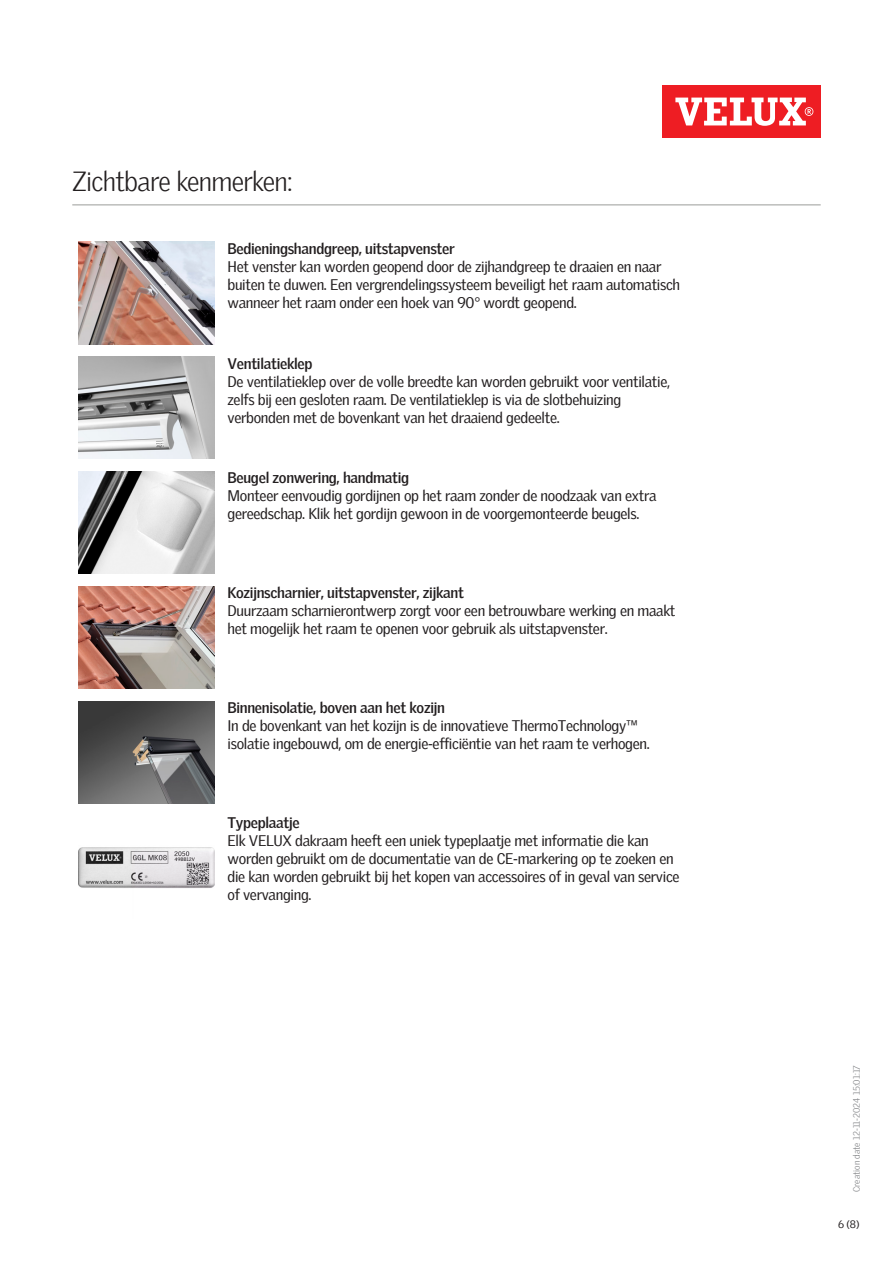
<style>
.page{position:relative;width:893px;height:1263px;background:#fff}
.page>*{position:absolute;margin:0;border:0;box-sizing:border-box;transform-origin:0 0}
.Headline_With_Line_B{font:300 27px "Velux Gothic";letter-spacing:-.025em;color:#231f20}
.Body_Heading{font:15px/18px "Velux Gothic";letter-spacing:-.02em;color:#231f20}
.t1{font:10.5px "Velux Gothic";color:#231f20}
.t2{font:300 9px "Velux Gothic";color:#7c7e81}
.s1{font-weight:700}
</style>
<div class="page">
<div style="left:662px;top:85px;width:159px;height:53px;background:#ee1d23"></div>
<svg style="left:675px;top:98px;width:138px;height:28px"></svg>
<hr style="left:72px;top:204px;width:749px;height:2px;background:#bcbdbb">
<img style="left:79px;top:242px;width:136px;height:102px">
<img style="left:79px;top:357px;width:136px;height:102px">
<img style="left:79px;top:472px;width:136px;height:102px">
<img style="left:79px;top:587px;width:136px;height:102px">
<img style="left:79px;top:701px;width:136px;height:102px">
<img style="left:79px;top:847px;width:136px;height:41px">
<p class="Headline_With_Line_B" style="left:72px;top:161px;width:222px">Zichtbare kenmerken:</p>
<p class="Body_Heading" style="left:227px;top:238px;width:454px"><span class="s1">Bedieningshandgreep, uitstapvenster<br></span>Het venster kan worden geopend door de zijhandgreep te draaien en naar buiten te duwen. Een vergrendelingssysteem beveiligt het raam automatisch wanneer het raam onder een hoek van 90° wordt geopend.</p>
<p class="Body_Heading" style="left:227px;top:353px;width:444px"><span class="s1">Ventilatieklep<br></span>De ventilatieklep over de volle breedte kan worden gebruikt voor ventilatie, zelfs bij een gesloten raam. De ventilatieklep is via de slotbehuizing verbonden met de bovenkant van het draaiend gedeelte.</p>
<p class="Body_Heading" style="left:227px;top:468px;width:430px"><span class="s1">Beugel zonwering, handmatig<br></span>Monteer eenvoudig gordijnen op het raam zonder de noodzaak van extra gereedschap. Klik het gordijn gewoon in de voorgemonteerde beugels.</p>
<p class="Body_Heading" style="left:227px;top:583px;width:450px"><span class="s1">Kozijnscharnier, uitstapvenster, zijkant<br></span>Duurzaam scharnierontwerp zorgt voor een betrouwbare werking en maakt het mogelijk het raam te openen voor gebruik als uitstapvenster.</p>
<p class="Body_Heading" style="left:227px;top:697px;width:424px"><span class="s1">Binnenisolatie, boven aan het kozijn<br></span>In de bovenkant van het kozijn is de innovatieve ThermoTechnology™ isolatie ingebouwd, om de energie-efficiëntie van het raam te verhogen.</p>
<p class="Body_Heading" style="left:227px;top:812px;width:454px"><span class="s1">Typeplaatje<br></span>Elk VELUX dakraam heeft een uniek typeplaatje met informatie die kan worden gebruikt om de documentatie van de CE-markering op te zoeken en die kan worden gebruikt bij het kopen van accessoires of in geval van service of vervanging.</p>
<p class="t2" style="left:850px;top:1192px;width:128px;rotate:-90deg">Creation date 12-11-2024 15:01:17</p>
<p class="t1" style="left:838px;top:1216px;width:23px">6 (8)</p>
</div>
